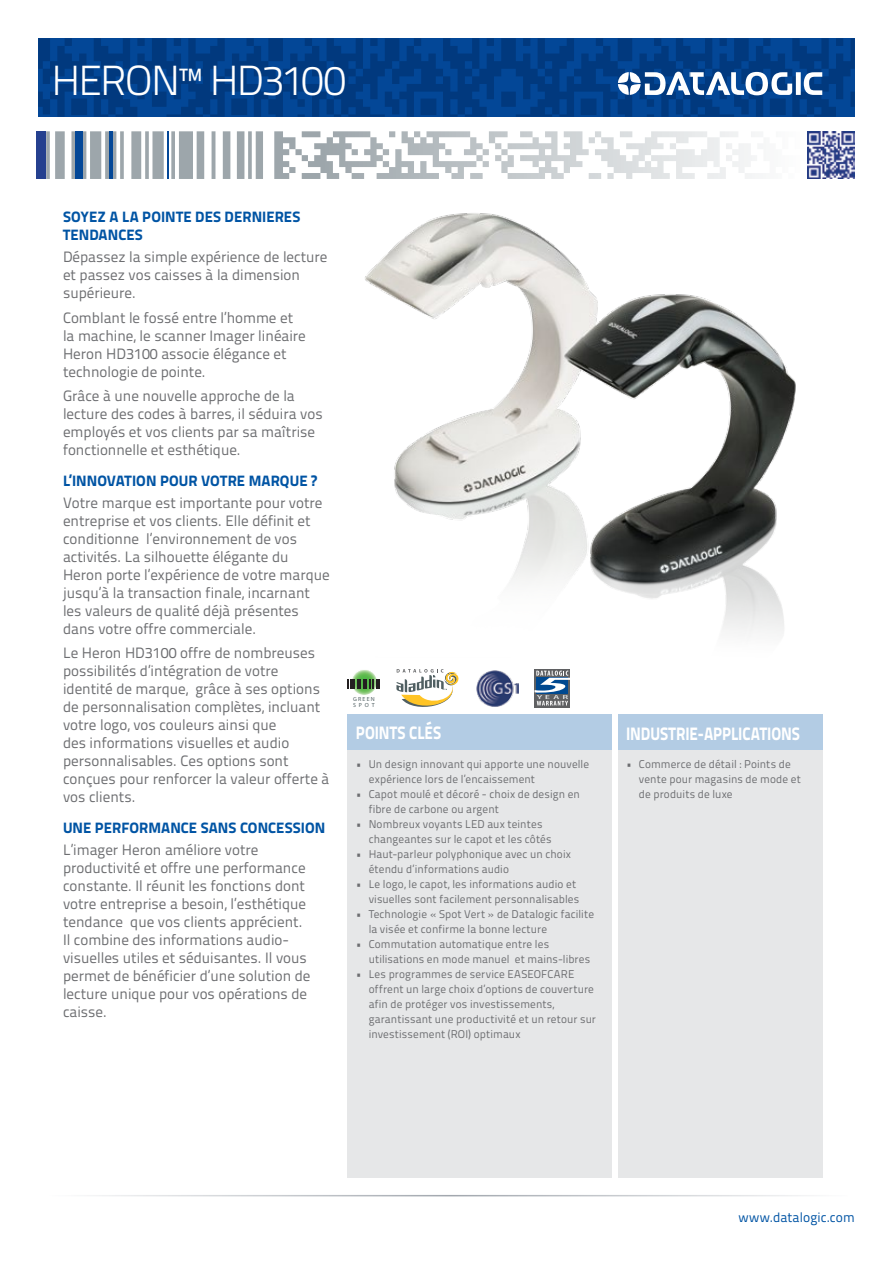
<style>
.page{position:relative;width:893px;height:1263px;background:#fff}
.page>*{position:absolute;margin:0;border:0;box-sizing:border-box;transform-origin:0 0}
.t1{font:300 42px "Titillium Text 22 L";letter-spacing:-.045em;color:#fff}
.t2{font:800 18px "Titillium Text 22 L";letter-spacing:-.005em;color:#fff;scale:.85 1}
.t3{font:15px/18px "Titillium Text 22 L";color:#6d6e71}
.t4{font:800 15px/18px "Titillium Text 22 L";letter-spacing:.005em;color:#0054a4}
.t5{font:13.5px "Titillium Text 22 L";letter-spacing:.005em;color:#0054a4}
.t6{font:11.25px/15px "Titillium Text 22 L";letter-spacing:.01em;color:#6d6e71}
.t7{font:900 6px/6px "Myriad Pro";letter-spacing:.2em;color:#505f62}
</style>
<div class="page">
<svg style="left:38px;top:38px;width:817px;height:79px;background:#013f89"></svg>
<svg style="left:302px;top:131px;width:453px;height:48px"></svg>
<hr style="left:167px;top:131px;width:2px;height:48px;background:#034797">
<div style="left:75px;top:131px;width:7px;height:48px;background:#034797"></div>
<hr style="left:109px;top:131px;width:4px;height:48px;background:#034797">
<div style="left:37px;top:131px;width:9px;height:48px;background:#25408f"></div>
<hr style="left:45px;top:1195px;width:803px;height:1px;background:#9da3aa">
<div style="left:348px;top:714px;width:264px;height:36px;background:#b3cce4"></div>
<div style="left:618px;top:714px;width:204px;height:36px;background:#b3cce4"></div>
<div style="left:348px;top:750px;width:264px;height:428px;background:#e6e7e8"></div>
<div style="left:618px;top:750px;width:204px;height:428px;background:#e6e7e8"></div>
<svg style="left:618px;top:72px;width:204px;height:23px"></svg>
<img style="left:807px;top:131px;width:48px;height:48px">
<svg style="left:396px;top:669px;width:63px;height:38px"></svg>
<img style="left:476px;top:670px;width:42px;height:37px">
<svg style="left:351px;top:669px;width:26px;height:26px"></svg>
<svg style="left:348px;top:679px;width:32px;height:9px"></svg>
<svg style="left:535px;top:669px;width:35px;height:38px"></svg>
<svg style="left:534px;top:671px;width:36px;height:34px"></svg>
<img style="left:365px;top:213px;width:431px;height:421px">
<h1 class="t1" style="left:51px;top:50px;width:296px">HERON™ HD3100</h1>
<p class="t4" style="left:63px;top:207px;width:239px">SOYEZ A LA POINTE DES DERNIERES<br>TENDANCES</p>
<p class="t3" style="left:63px;top:247px;width:266px">Dépassez la simple expérience de lecture et passez vos caisses à la dimension supérieure.</p>
<p class="t3" style="left:63px;top:308px;width:244px">Comblant le fossé entre l’homme et la machine, le scanner Imager linéaire<br>Heron HD3100 associe élégance et technologie de pointe.</p>
<p class="t3" style="left:63px;top:386px;width:261px">Grâce à une nouvelle approche de la lecture des codes à barres, il séduira vos employés et vos clients par sa maîtrise fonctionnelle et esthétique.</p>
<p class="t4" style="left:63px;top:471px;width:255px">L’INNOVATION POUR VOTRE MARQUE ?</p>
<p class="t3" style="left:63px;top:493px;width:268px">Votre marque est importante pour votre entreprise et vos clients. Elle définit et conditionne l’environnement de vos activités. La silhouette élégante du Heron porte l’expérience de votre marque jusqu’à la transaction finale, incarnant les valeurs de qualité déjà présentes dans votre offre commerciale.</p>
<p class="t3" style="left:63px;top:643px;width:268px">Le Heron HD3100 offre de nombreuses possibilités d’intégration de votre identité de marque, grâce à ses options de personnalisation complètes, incluant votre logo, vos couleurs ainsi que<br>des informations visuelles et audio personnalisables. Ces options sont conçues pour renforcer la valeur offerte à vos clients.</p>
<p class="t4" style="left:63px;top:818px;width:264px">UNE PERFORMANCE SANS CONCESSION</p>
<p class="t3" style="left:63px;top:840px;width:249px">L’imager Heron améliore votre productivité et offre une performance constante. Il réunit les fonctions dont votre entreprise a besoin, l’esthétique tendance que vos clients apprécient.<br>Il combine des informations audio&shy;visuelles utiles et séduisantes. Il vous permet de bénéficier d’une solution de lecture unique pour vos opérations de caisse.</p>
<p class="t7" style="left:353px;top:696px;width:23px">GREEN<br>SPOT</p>
<p class="t2" style="left:356px;top:719px;width:102px">POINTS CLÉS</p>
<p class="t2" style="left:626px;top:719px;width:206px">INDUSTRIE-APPLICATIONS</p>
<p class="t6" style="left:369px;top:756px;width:222px;text-indent:-13px">• Un design innovant qui apporte une nouvelle expérience lors de l’encaissement</p>
<p class="t6" style="left:369px;top:786px;width:213px;text-indent:-13px">• Capot moulé et décoré - choix de design en fibre de carbone ou argent</p>
<p class="t6" style="left:369px;top:816px;width:184px;text-indent:-13px">• Nombreux voyants LED aux teintes changeantes sur le capot et les côtés</p>
<p class="t6" style="left:369px;top:846px;width:204px;text-indent:-13px">• Haut-parleur polyphonique avec un choix étendu d’informations audio</p>
<p class="t6" style="left:356px;top:876px;width:225px;text-align:right">• Le logo, le capot, les informations audio et visuelles sont facilement personnalisables</p>
<p class="t6" style="left:369px;top:906px;width:227px;text-indent:-13px">• Technologie « Spot Vert » de Datalogic facilite la visée et confirme la bonne lecture</p>
<p class="t6" style="left:369px;top:936px;width:223px;text-indent:-13px">• Commutation automatique entre les utilisations en mode manuel et mains-libres</p>
<p class="t6" style="left:369px;top:966px;width:229px;text-indent:-13px">• Les programmes de service EASEOFCARE offrent un large choix d’options de couverture afin de protéger vos investissements, garantissant une productivité et un retour sur investissement (ROI) optimaux</p>
<p class="t6" style="left:639px;top:756px;width:163px;text-indent:-13px">• Commerce de détail : Points de vente pour magasins de mode et de produits de luxe</p>
<p class="t5" style="left:738px;top:1207px;width:118px">www.datalogic.com</p>
</div>
